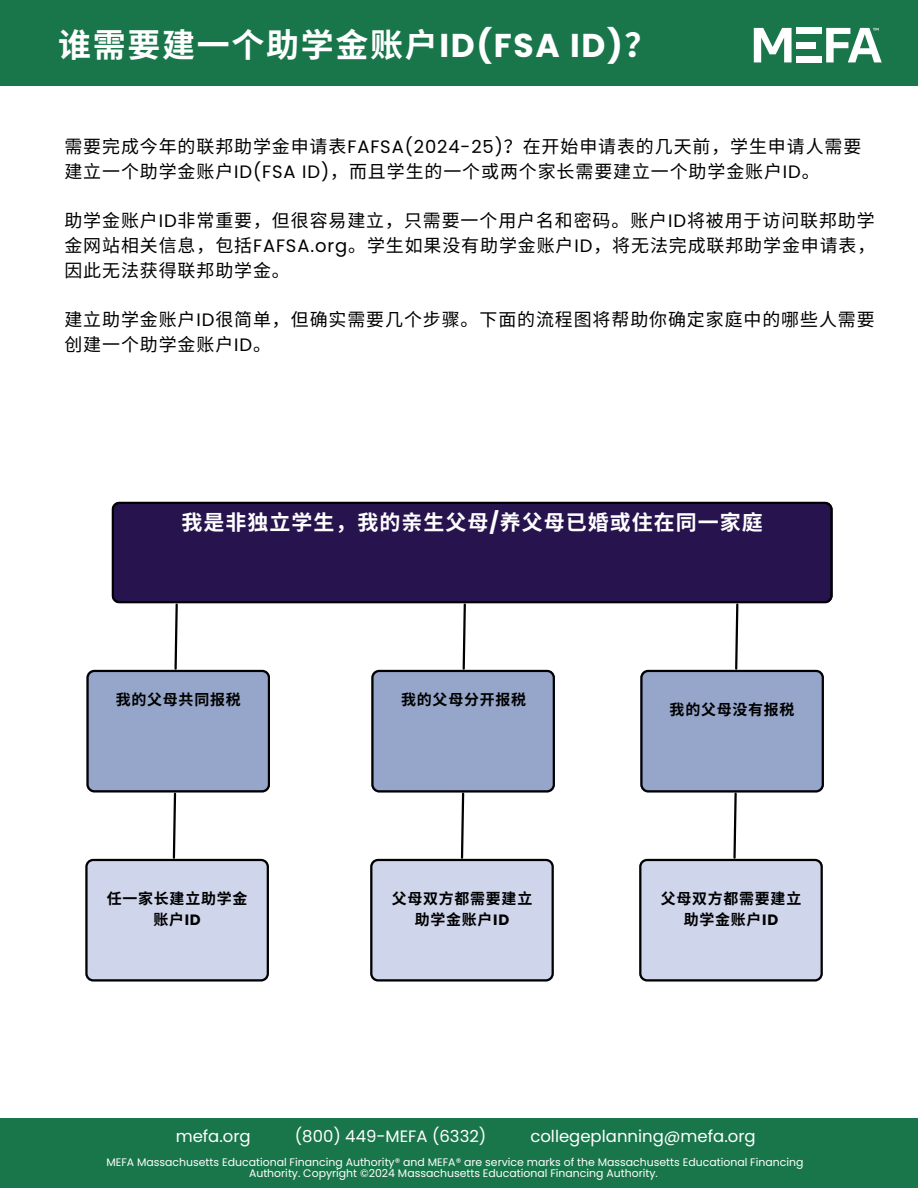
<style>
.page{position:relative;width:918px;height:1188px;background:#fff}
.page>*{position:absolute;margin:0;border:0;box-sizing:border-box;transform-origin:0 0}
.t1{font:700 33px "Noto Sans CJ Ksc";letter-spacing:.05em;color:#fff}
.t2{font:700 21px "Noto Sans CJ Ksc";letter-spacing:.05em;color:#fff}
.t3{font:18px/24.8px "Noto Sans CJ Ksc";letter-spacing:.05em;color:#000}
.t4{font:16.5px "Poppins";color:#fff}
.t5{font:700 15px/20.2px "Noto Sans CJ Ksc";letter-spacing:.05em;color:#000;text-align:center}
.t6{font:10.95px/10.9px "Poppins";color:#fff;text-align:center}
.s1{font-family:"Poppins"}
</style>
<div class="page">
<div style="left:0;top:1118px;width:918px;height:70px;background:#19764b"></div>
<div style="left:0;top:0;width:918px;height:86px;background:#19764b"></div>
<div style="left:112px;top:502px;width:721px;height:101px;background:#27134d"></div>
<svg style="left:370px;top:602px;width:185px;height:379px"></svg>
<svg style="left:639px;top:602px;width:185px;height:379px"></svg>
<svg style="left:85px;top:602px;width:185px;height:379px"></svg>
<div style="left:797px;top:28px;width:25px;height:6px;background:#fff"></div>
<div style="left:797px;top:42px;width:19px;height:6px;background:#fff"></div>
<div style="left:797px;top:56px;width:25px;height:6px;background:#fff"></div>
<svg style="left:754px;top:28px;width:38px;height:34px"></svg>
<svg style="left:826px;top:28px;width:56px;height:34px"></svg>
<h1 class="t1" style="left:58px;top:28px;width:601px">谁需要建一个助学金账户 <span class="s1">ID(FSA ID)</span>？</h1>
<p class="t3" style="left:64px;top:134px;width:798px">需要完成今年的联邦助学金申请表<span class="s1">FAFSA(2024-25)</span>？在开始申请表的几天前，学生申请人需要建立一个助学金账户 <span class="s1">ID(FSA ID)</span>，而且学生的一个或两个家长需要建立一个助学金账户 <span class="s1">ID</span>。</p>
<p class="t3" style="left:64px;top:208px;width:813px;text-align:justify">助学金账户 <span class="s1">ID</span>非常重要，但很容易建立，只需要一个用户名和密码。账户 <span class="s1">ID</span>将被用于访问联邦助学金网站相关信息，包括<span class="s1">FAFSA.org</span>。学生如果没有助学金账户 <span class="s1">ID</span>，将无法完成联邦助学金申请表，因此无法获得联邦助学金。</p>
<p class="t3" style="left:64px;top:307px;width:812px">建立助学金账户 <span class="s1">ID</span>很简单，但确实需要几个步骤。下面的流程图将帮助你确定家庭中的哪些人需要创建一个助学金账户 <span class="s1">ID</span>。</p>
<p class="t2" style="left:181px;top:512px;width:583px">我是非独立学生，我的亲生父母<span class="s1">/</span>养父母已婚或住在同一家庭</p>
<p class="t5" style="left:116px;top:689px;width:126px">我的父母共同报税</p>
<p class="t5" style="left:107px;top:889px;width:141px">任一家长建立助学金账户 <span class="s1">ID</span></p>
<p class="t5" style="left:401px;top:689px;width:126px">我的父母分开报税</p>
<p class="t5" style="left:670px;top:700px;width:126px">我的父母没有报税</p>
<p class="t5" style="left:392px;top:889px;width:141px">父母双方都需要建立助学金账户 <span class="s1">ID</span></p>
<p class="t5" style="left:661px;top:889px;width:141px">父母双方都需要建立助学金账户 <span class="s1">ID</span></p>
<p class="t4" style="left:176px;top:1127px;width:77px">mefa.org</p>
<p class="t4" style="left:295px;top:1127px;width:193px">(800) 449-MEFA (6332)</p>
<p class="t4" style="left:530px;top:1127px;width:227px">collegeplanning@mefa.org</p>
<p class="t6" style="left:106px;top:1156px;width:699px">MEFA Massachusetts Educational Financing Authority® and MEFA® are service marks of the Massachusetts Educational Financing<br>Authority. Copyright ©2024 Massachusetts Educational Financing Authority.</p>
</div>
